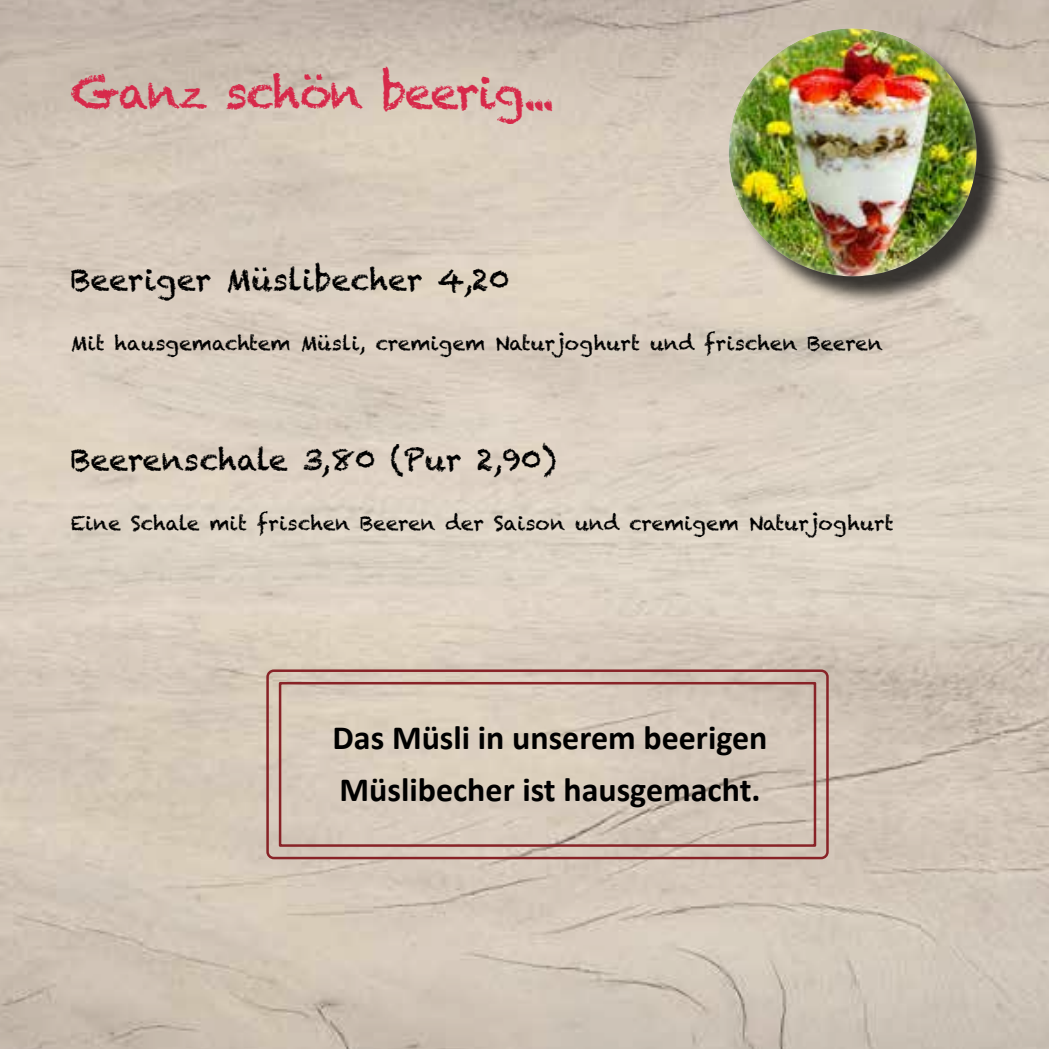
<style>
.page{position:relative;width:1049px;height:1049px;background:#fff}
.page>*{position:absolute;margin:0;border:0;box-sizing:border-box;transform-origin:0 0}
.t1{font:45px "Chalkduster";letter-spacing:-.05em;color:#d7294a}
.t2{font:700 34px/52.5px "Calibri";color:#000}
.t3{font:30px "Chalkduster";color:#000}
.t4{font:20px "Chalkduster";color:#000}
</style>
<div class="page">
<img style="left:0;top:0;width:1049px;height:1049px">
<div style="left:266px;top:669px;width:563px;height:190px;border:3px solid #882327;border-radius:6px"></div>
<div style="left:279px;top:682px;width:537px;height:165px;border:3px solid #882327"></div>
<div style="left:732px;top:32px;width:276px;height:275px;background:#000;opacity:.75"></div>
<div style="left:724px;top:23px;width:253px;height:255px;background:#fff;opacity:.75"></div>
<h1 class="t1" style="left:71px;top:66px;width:486px">Ganz schön beerig...</h1>
<h3 class="t3" style="left:71px;top:262px;width:440px">Beeriger Müslibecher 4,20</h3>
<p class="t4" style="left:71px;top:331px;width:813px">Mit hausgemachtem Müsli, cremigem Naturjoghurt und frischen Beeren</p>
<h3 class="t3" style="left:71px;top:442px;width:487px">Beerenschale 3,80 (Pur 2,90)</h3>
<p class="t4" style="left:71px;top:511px;width:824px">Eine Schale mit frischen Beeren der Saison und cremigem Naturjoghurt</p>
<h2 class="t2" style="left:333px;top:710px;width:436px">Das Müsli in unserem beerigen<br>Müslibecher ist hausgemacht.</h2>
</div>
